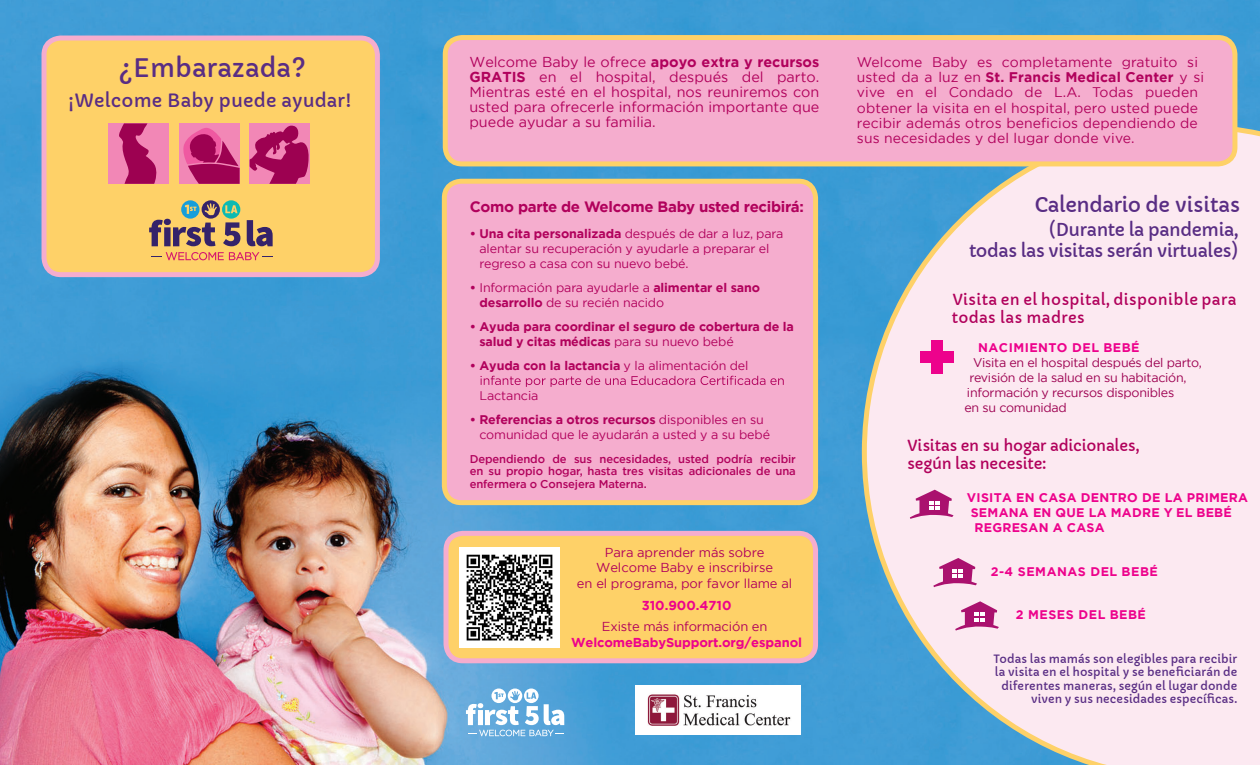
<style>
.page{position:relative;width:1260px;height:765px;background:#fff}
.page>*{position:absolute;margin:0;border:0;box-sizing:border-box;transform-origin:0 0}
.t1{font:25px "Capriola";letter-spacing:.01em;color:#592d84}
.t2{font:20px "Capriola";letter-spacing:-.02em;color:#592d84}
.t3{font:18px "Capriola";letter-spacing:.01em;color:#592d84}
.t4{font:17.5px/21px "Capriola";letter-spacing:-.02em;color:#592d84;text-align:right}
.t5{font:15px/18px "Capriola";letter-spacing:.025em;color:#b1015c}
.t6{font:15px/18px "Capriola";letter-spacing:-.01em;color:#b1015c}
.t7{font:700 15px "Gotham";letter-spacing:-.02em;color:#b1015c}
.t8{font:14.38px/15.1px "Gotham";color:#b1015c;text-align:justify}
.t9{font:14px/15.2px "Gotham";letter-spacing:.01em;color:#b1015c}
.t10{font:13px/15.5px "Gotham";letter-spacing:-.01em;color:#b1015c;text-align:center}
.t11{font:700 13px "Gotham";letter-spacing:-.01em;color:#ed028c}
.t12{font:12.5px/15px "Gotham";letter-spacing:-.01em;color:#b1015c}
.t13{font:700 12.5px/15px "Gotham";letter-spacing:-.01em;color:#b1015c}
.t14{font:12.5px "Gotham";letter-spacing:-.02em;color:#9d0151}
.t15{font:700 12.5px "Gotham";letter-spacing:.02em;color:#ed028c}
.t16{font:700 12.5px "Gotham";letter-spacing:.04em;color:#ed028c}
.t17{font:11.25px/13.5px "Capriola";letter-spacing:.01em;color:#592d84;text-align:right}
.t18{font:500 11.25px/12.5px "Gotham";letter-spacing:-.01em;color:#b1015c;text-align:justify}
.s1{font-weight:700}
.s2{font-weight:400}
.s3{font-weight:700;color:#ed028c}
</style>
<div class="page">
<img style="left:0;top:0;width:859px;height:765px">
<svg style="left:859px;top:0;width:401px;height:765px;background:#d6d9e9"></svg>
<svg style="left:933px;top:558px;width:44px;height:29px"></svg>
<svg style="left:910px;top:490px;width:44px;height:29px"></svg>
<svg style="left:955px;top:601px;width:44px;height:30px"></svg>
<div style="left:931px;top:341px;width:12px;height:33px;background:#ed028c"></div>
<div style="left:920px;top:352px;width:34px;height:11px;background:#ed028c"></div>
<div style="left:44px;top:38px;width:333px;height:237px;background:#fed168;border-radius:17px"></div>
<div style="left:42px;top:36px;width:338px;height:241px;border:5px solid #f5adce;border-radius:17px"></div>
<div style="left:446px;top:533px;width:370px;height:128px;background:#fed168;border-radius:17px"></div>
<div style="left:444px;top:531px;width:374px;height:132px;border:5px solid #f5adce;border-radius:17px"></div>
<div style="left:444px;top:181px;width:372px;height:322px;background:#f5adce;border-radius:17px"></div>
<div style="left:442px;top:179px;width:376px;height:326px;border:5px solid #fed168;border-radius:17px"></div>
<svg style="left:481px;top:376px;width:303px;height:11px"></svg>
<div style="left:445px;top:38px;width:790px;height:126px;background:#f5adce;border-radius:17px"></div>
<div style="left:443px;top:35px;width:794px;height:131px;border:5px solid #fed168;border-radius:17px"></div>
<div style="left:179px;top:123px;width:61px;height:61px;background:#f287b6"></div>
<div style="left:250px;top:123px;width:60px;height:61px;background:#f287b6"></div>
<div style="left:109px;top:123px;width:60px;height:61px;background:#f287b6"></div>
<svg style="left:119px;top:123px;width:38px;height:61px"></svg>
<svg style="left:250px;top:126px;width:59px;height:58px"></svg>
<svg style="left:183px;top:128px;width:57px;height:56px"></svg>
<svg style="left:152px;top:252px;width:121px;height:8px"></svg>
<svg style="left:149px;top:200px;width:91px;height:46px"></svg>
<svg style="left:247px;top:220px;width:26px;height:26px"></svg>
<svg style="left:466px;top:689px;width:98px;height:47px"></svg>
<img style="left:635px;top:685px;width:166px;height:50px">
<img style="left:460px;top:547px;width:100px;height:100px">
<p class="t1" style="left:118px;top:53px;width:189px">¿Embarazada?</p>
<p class="t3" style="left:68px;top:89px;width:285px">¡Welcome Baby puede ayudar!</p>
<p class="t8" style="left:469px;top:54px;width:352px">Welcome Baby le ofrece <span class="s1">apoyo extra y recursos GRATIS</span> en el hospital, después del parto.<br>Mientras esté en el hospital, nos reuniremos con usted para ofrecerle información importante que puede ayudar a su familia.</p>
<p class="t7" style="left:470px;top:197px;width:336px">Como parte de Welcome Baby usted recibirá:</p>
<p class="t12" style="left:479px;top:226px;width:306px;text-indent:-10px"><span class="s1">• Una cita personalizada</span> después de dar a luz, para alentar su recuperación y ayudarle a preparar el regreso a casa con su nuevo bebé.</p>
<p class="t12" style="left:479px;top:280px;width:282px;text-indent:-10px"><span class="s1">•</span> Información para ayudarle a <span class="s1">alimentar el sano desarrollo</span> de su recién nacido</p>
<p class="t13" style="left:479px;top:319px;width:316px;text-indent:-10px">• Ayuda para coordinar el seguro de cobertura de la salud y citas médicas <span class="s2">para su nuevo bebé</span></p>
<p class="t13" style="left:470px;top:358px;width:280px">• Ayuda con la lactancia <span class="s2">y la alimentación del</span></p>
<p class="t12" style="left:479px;top:388px;width:60px">Lactancia</p>
<p class="t12" style="left:479px;top:412px;width:292px;text-indent:-10px"><span class="s1">• Referencias a otros recursos</span> disponibles en su comunidad que le ayudarán a usted y a su bebé</p>
<p class="t18" style="left:470px;top:452px;width:328px">Dependiendo de sus necesidades, usted podría recibir en su propio hogar, hasta tres visitas adicionales de una enfermera o Consejera Materna.</p>
<p class="t10" style="left:577px;top:544px;width:217px">Para aprender más sobre<br>Welcome Baby e inscribirse<br>en el programa, por favor llame al</p>
<p class="t10" style="left:602px;top:594px;width:167px;line-height:21px"><span class="s3">310.900.4710<br></span>Existe más información en</p>
<p class="t11" style="left:571px;top:634px;width:232px">WelcomeBabySupport.org/espanol</p>
<p class="t9" style="left:857px;top:54px;width:349px">Welcome Baby es completamente gratuito si usted da a luz en <span class="s1">St. Francis Medical Center</span> y si vive en el Condado de L.A. Todas pueden obtener la visita en el hospital, pero usted puede recibir además otros beneficios dependiendo de sus necesidades y del lugar donde vive.</p>
<p class="t2" style="left:1035px;top:192px;width:207px">Calendario de visitas</p>
<p class="t4" style="left:969px;top:219px;width:271px">(Durante la pandemia,<br>todas las visitas serán virtuales)</p>
<p class="t5" style="left:952px;top:291px;width:286px">Visita en el hospital, disponible para todas las madres</p>
<p class="t16" style="left:978px;top:339px;width:163px">NACIMIENTO DEL BEBÉ</p>
<p class="t14" style="left:973px;top:354px;width:230px">Visita en el hospital después del parto,</p>
<p class="t14" style="left:969px;top:369px;width:219px">revisión de la salud en su habitación,</p>
<p class="t14" style="left:967px;top:384px;width:209px">información y recursos disponibles</p>
<p class="t14" style="left:964px;top:399px;width:104px">en su comunidad</p>
<p class="t6" style="left:907px;top:436px;width:234px">Visitas en su hogar adicionales, según las necesite:</p>
<p class="t15" style="left:967px;top:490px;width:283px">VISITA EN CASA DENTRO DE LA PRIMERA</p>
<p class="t15" style="left:971px;top:505px;width:263px">SEMANA EN QUE LA MADRE Y EL BEBÉ</p>
<p class="t15" style="left:974px;top:520px;width:132px">REGRESAN A CASA</p>
<p class="t16" style="left:991px;top:563px;width:169px">2-4 SEMANAS DEL BEBÉ</p>
<p class="t16" style="left:1016px;top:606px;width:132px">2 MESES DEL BEBÉ</p>
<p class="t17" style="left:994px;top:652px;width:245px">Todas las mamás son elegibles para recibir la visita en el hospital y se beneficiarán de diferentes maneras, según el lugar donde viven y sus necesidades específicas.</p>
</div>
